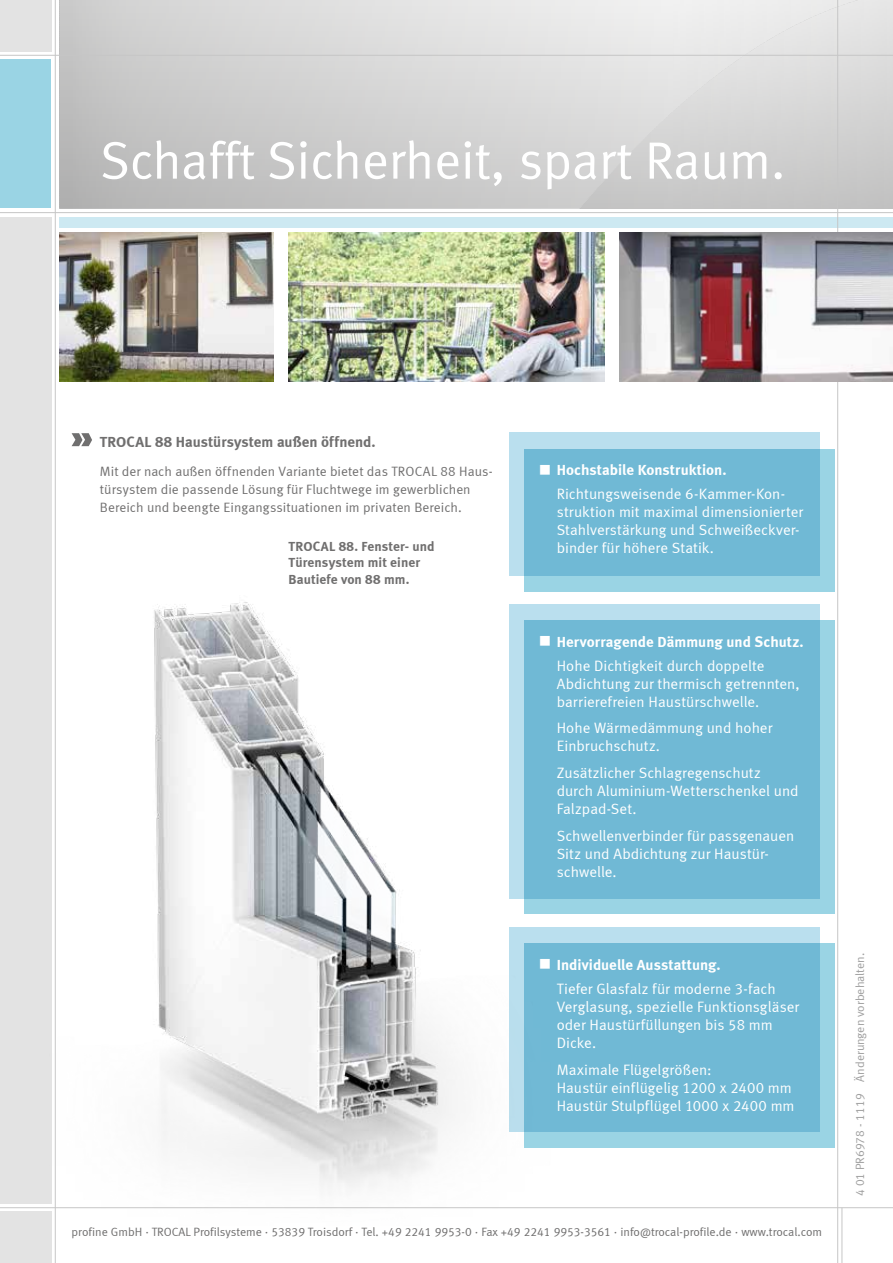
<style>
.page{position:relative;width:893px;height:1263px;background:#fff}
.page>*{position:absolute;margin:0;border:0;box-sizing:border-box;transform-origin:0 0}
.t1{font:52.5px "Meta Normal LF";color:#fff}
.t2{font:15px/18px "Meta Normal LF";color:#fff}
.t3{font:15px "Meta Bold LF";color:#fff}
.t4{font:15px "Meta Bold LF";letter-spacing:.005em;color:#706f6f}
.t5{font:13.5px/18px "Meta Normal LF";letter-spacing:.005em;color:#706f6f}
.t6{font:13.5px/16.5px "Meta Bold LF";letter-spacing:.01em;color:#706f6f}
.t7{font:12px "Meta Normal LF";color:#706f6f}
.t8{font:12px "Meta Normal LF";color:#9f9f9f}
</style>
<div class="page">
<hr style="left:60px;top:208px;width:833px;height:1px;background:#9f9f9e">
<svg style="left:60px;top:0;width:833px;height:208px;background:#d3d3d3"></svg>
<hr style="left:0;top:55px;width:893px;height:1px;background:#c6c6c6">
<img style="left:289px;top:233px;width:315px;height:149px">
<div style="left:60px;top:217px;width:833px;height:10px;background:#cde9f2"></div>
<hr style="left:842px;top:1208px;width:1px;height:55px;background:#c6c6c6">
<hr style="left:55px;top:0;width:1px;height:1263px;background:#c6c6c6">
<hr style="left:0;top:1207px;width:893px;height:1px;background:#c6c6c6">
<div style="left:0;top:217px;width:51px;height:986px;background:#e3e3e3"></div>
<div style="left:0;top:1212px;width:51px;height:51px;background:#e3e3e3"></div>
<div style="left:0;top:0;width:51px;height:51px;background:#e3e3e3"></div>
<hr style="left:0;top:212px;width:893px;height:1px;background:#c6c6c6">
<div style="left:0;top:60px;width:51px;height:148px;background:#9ad4e4"></div>
<svg style="left:72px;top:433px;width:20px;height:13px"></svg>
<hr style="left:837px;top:0;width:1px;height:1263px;background:#c6c6c6">
<img style="left:619px;top:233px;width:274px;height:149px">
<img style="left:60px;top:233px;width:214px;height:149px">
<div style="left:509px;top:927px;width:310px;height:204px;background:#badfee"></div>
<svg style="left:594px;top:943px;width:240px;height:205px;background:#75bcd6"></svg>
<div style="left:509px;top:432px;width:310px;height:144px;background:#badfee"></div>
<svg style="left:524px;top:449px;width:310px;height:142px;background:#74bcd6"></svg>
<div style="left:509px;top:604px;width:310px;height:294px;background:#badfee"></div>
<svg style="left:594px;top:620px;width:240px;height:294px;background:#74bbd6"></svg>
<img style="left:43px;top:554px;width:551px;height:709px">
<h1 class="t1" style="left:100px;top:130px;width:687px">Schafft Sicherheit, spart Raum.</h1>
<p class="t4" style="left:100px;top:433px;width:277px">TROCAL 88 Haustürsystem außen öffnend.</p>
<p class="t5" style="left:100px;top:462px;width:394px">Mit der nach außen öffnenden Variante bietet das TROCAL 88 Haus&shy;türsystem die passende Lösung für Fluchtwege im gewerblichen<br>Bereich und beengte Eingangssituationen im privaten Bereich.</p>
<p class="t6" style="left:289px;top:537px;width:148px">TROCAL 88. Fenster- und<br>Türensystem mit einer<br>Bautiefe von 88 mm.</p>
<p class="t3" style="left:540px;top:461px;width:188px">■ Hochstabile Konstruktion.</p>
<p class="t2" style="left:557px;top:485px;width:248px">Richtungsweisende 6-Kammer-Kon&shy;struktion mit maximal dimensionierter Stahlverstärkung und Schweißeckver&shy;binder für höhere Statik.</p>
<p class="t3" style="left:540px;top:632px;width:265px">■ Hervorragende Dämmung und Schutz.</p>
<p class="t2" style="left:557px;top:657px;width:244px">Hohe Dichtigkeit durch doppelte<br>Abdichtung zur thermisch getrennten, barrierefreien Haustürschwelle.</p>
<p class="t2" style="left:557px;top:719px;width:217px">Hohe Wärmedämmung und hoher<br>Einbruchschutz.</p>
<p class="t2" style="left:557px;top:764px;width:243px">Zusätzlicher Schlagregenschutz durch Aluminium-Wetterschenkel und<br>Falzpad-Set.</p>
<p class="t2" style="left:557px;top:826px;width:239px">Schwellenverbinder für passgenauen<br>Sitz und Abdichtung zur Haustür&shy;schwelle.</p>
<p class="t3" style="left:540px;top:955px;width:182px">■ Individuelle Ausstattung.</p>
<p class="t2" style="left:557px;top:979px;width:244px">Tiefer Glasfalz für moderne 3-fach<br>Verglasung, spezielle Funktionsgläser oder Haustürfüllungen bis 58 mm<br>Dicke.</p>
<p class="t2" style="left:557px;top:1060px;width:239px">Maximale Flügelgrößen:<br>Haustür einflügelig 1200 x 2400 mm<br>Haustür Stulpflügel 1000 x 2400 mm</p>
<p class="t7" style="left:72px;top:1225px;width:752px">profine GmbH · TROCAL Profilsysteme · 53839 Troisdorf · Tel. +49 2241 9953-0 · Fax +49 2241 9953-3561 · info@trocal-profile.de · www.trocal.com</p>
<p class="t8" style="left:853px;top:1196px;width:245px;rotate:-90deg">4 01 PR6978 - 1119 Änderungen vorbehalten.</p>
</div>
